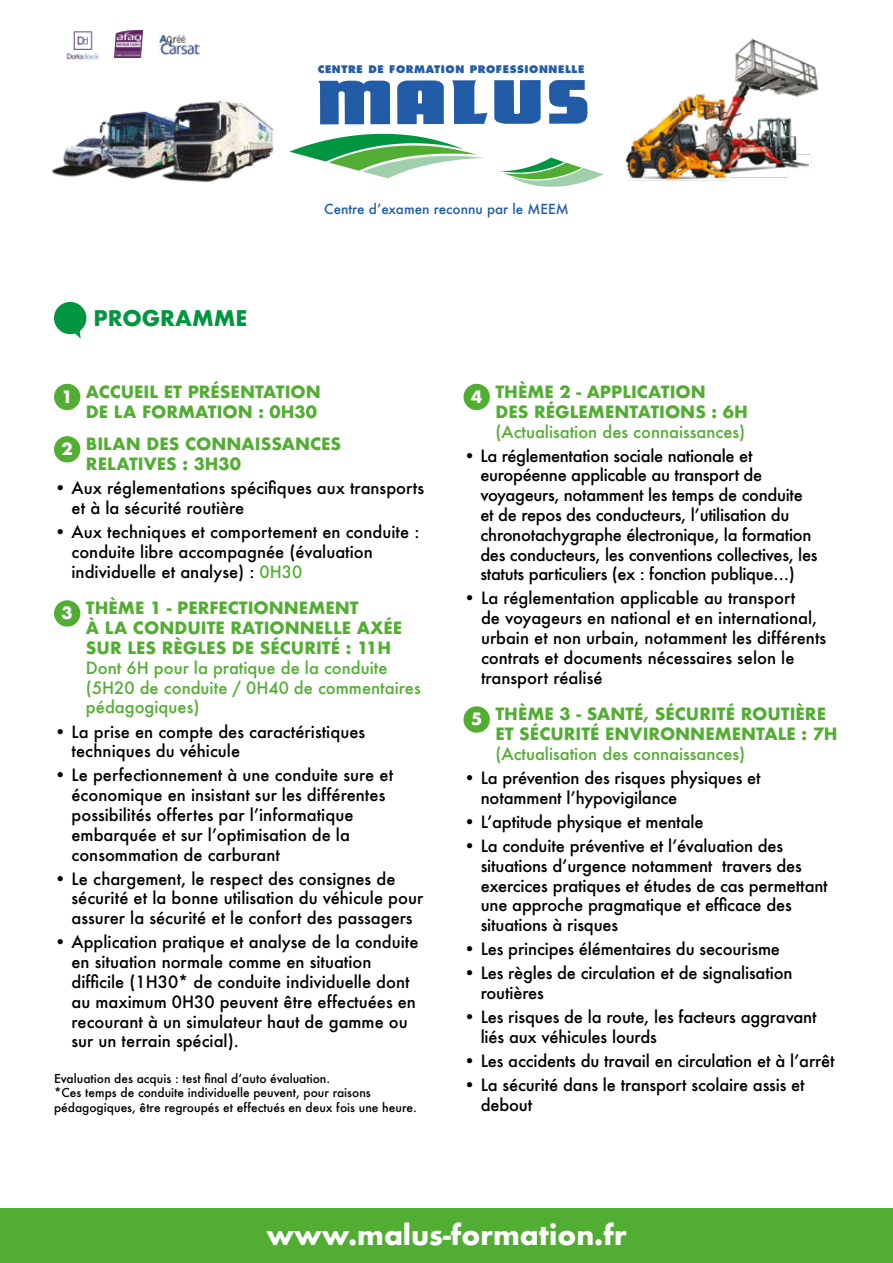
<style>
.page{position:relative;width:893px;height:1263px;background:#fff}
.page>*{position:absolute;margin:0;border:0;box-sizing:border-box;transform-origin:0 0}
.t1{font:700 27px "Futura";color:#fff}
.t2{font:700 21px "Futura";color:#009641}
.t3{font:500 16.5px/19.8px "Futura";color:#000}
.t4{font:500 16.5px/19.8px "Futura";letter-spacing:-.02em;color:#000}
.t5{font:700 16.5px/19.8px "Futura";color:#52ae32}
.t6{font:500 16.5px/19.8px "Futura";color:#52ae32}
.t7{font:500 13.5px "Futura";color:#225ca7}
.t8{font:500 12px/14.4px "Futura";color:#000}
.t9{font:800 10.2px "Futura";letter-spacing:.06em;color:#225ca7}
.s1{color:#fff}
.s2{color:#52ae32}
</style>
<div class="page">
<svg style="left:549px;top:80px;width:39px;height:44px"></svg>
<svg style="left:318px;top:81px;width:72px;height:43px;background:#4677b5"></svg>
<svg style="left:452px;top:80px;width:35px;height:44px"></svg>
<svg style="left:494px;top:80px;width:47px;height:44px;background:#4072b3"></svg>
<svg style="left:397px;top:80px;width:47px;height:44px;background:#366aaf"></svg>
<svg style="left:500px;top:158px;width:104px;height:29px"></svg>
<svg style="left:289px;top:134px;width:195px;height:44px"></svg>
<img style="left:51px;top:100px;width:223px;height:83px">
<img style="left:625px;top:38px;width:194px;height:143px">
<div style="left:0;top:1209px;width:893px;height:54px;background:#52ae32"></div>
<img style="left:114px;top:30px;width:29px;height:27px">
<img style="left:66px;top:31px;width:33px;height:29px">
<img style="left:159px;top:34px;width:41px;height:20px">
<svg style="left:54px;top:301px;width:33px;height:38px"></svg>
<div style="left:54px;top:384px;width:26px;height:26px;background:#52ae32;border-radius:50%"></div>
<div style="left:54px;top:436px;width:26px;height:26px;background:#52ae32;border-radius:50%"></div>
<div style="left:54px;top:600px;width:26px;height:27px;background:#52ae32;border-radius:50%"></div>
<div style="left:463px;top:384px;width:27px;height:26px;background:#52ae32;border-radius:50%"></div>
<div style="left:463px;top:706px;width:27px;height:27px;background:#52ae32;border-radius:50%"></div>
<p class="t9" style="left:318px;top:63px;width:268px">CENTRE DE FORMATION PROFESSIONNELLE</p>
<p class="t2" style="left:94px;top:303px;width:155px">PROGRAMME</p>
<p class="t7" style="left:324px;top:200px;width:246px">Centre d’examen reconnu par le MEEM</p>
<p class="t5" style="left:62px;top:382px;width:261px;text-align:right"><span class="s1">1</span> ACCUEIL ET PRÉSENTATION<br>DE LA FORMATION : 0H30</p>
<p class="t5" style="left:86px;top:434px;width:257px;text-indent:-24px"><span class="s1">2</span> BILAN DES CONNAISSANCES<br>RELATIVES : 3H30</p>
<p class="t3" style="left:72px;top:478px;width:354px;text-indent:-18px">• Aux réglementations spécifiques aux transports et à la sécurité routière</p>
<p class="t3" style="left:72px;top:522px;width:349px;text-indent:-18px">• Aux techniques et comportement en conduite : conduite libre accompagnée (évaluation individuelle et analyse) : <span class="s2">0H30</span></p>
<p class="t5" style="left:86px;top:598px;width:318px;text-indent:-24px"><span class="s1">3</span> THÈME 1 - PERFECTIONNEMENT<br>À LA CONDUITE RATIONNELLE AXÉE<br>SUR LES RÈGLES DE SÉCURITÉ : 11H</p>
<p class="t6" style="left:86px;top:658px;width:336px">Dont 6H pour la pratique de la conduite (5H20 de conduite / 0H40 de commentaires pédagogiques)</p>
<p class="t3" style="left:72px;top:721px;width:295px;text-indent:-18px">• La prise en compte des caractéristiques techniques du véhicule</p>
<p class="t3" style="left:72px;top:765px;width:323px;text-indent:-18px">• Le perfectionnement à une conduite sure et économique en insistant sur les différentes possibilités offertes par l’informatique embarquée et sur l’optimisation de la consommation de carburant</p>
<p class="t3" style="left:72px;top:868px;width:353px;text-indent:-18px">• Le chargement, le respect des consignes de sécurité et la bonne utilisation du véhicule pour assurer la sécurité et le confort des passagers</p>
<p class="t3" style="left:72px;top:932px;width:349px;text-indent:-18px">• Application pratique et analyse de la conduite en situation normale comme en situation difficile (1H30* de conduite individuelle dont au maximum 0H30 peuvent être effectuées en recourant à un simulateur haut de gamme ou sur un terrain spécial).</p>
<p class="t8" style="left:54px;top:1071px;width:364px">Evaluation des acquis : test final d’auto évaluation.<br>*Ces temps de conduite individuelle peuvent, pour raisons pédagogiques, être regroupés et effectués en deux fois une heure.</p>
<p class="t5" style="left:495px;top:382px;width:254px;text-indent:-24px"><span class="s1">4</span> THÈME 2 - APPLICATION<br>DES RÉGLEMENTATIONS : 6H</p>
<p class="t6" style="left:495px;top:421px;width:251px">(Actualisation des connaissances)</p>
<p class="t4" style="left:480px;top:445px;width:339px;text-indent:-17px">• La réglementation sociale nationale et européenne applicable au transport de voyageurs, notamment les temps de conduite et de repos des conducteurs, l’utilisation du chronotachygraphe électronique, la formation des conducteurs, les conventions collectives, les statuts particuliers (ex : fonction publique…)</p>
<p class="t3" style="left:481px;top:588px;width:347px;text-indent:-18px">• La réglementation applicable au transport<br>de voyageurs en national et en international, urbain et non urbain, notamment les différents contrats et documents nécessaires selon le transport réalisé</p>
<p class="t5" style="left:495px;top:704px;width:344px;text-indent:-24px"><span class="s1">5</span> THÈME 3 - SANTÉ, SÉCURITÉ ROUTIÈRE<br>ET SÉCURITÉ ENVIRONNEMENTALE : 7H</p>
<p class="t6" style="left:495px;top:744px;width:251px">(Actualisation des connaissances)</p>
<p class="t3" style="left:481px;top:768px;width:282px;text-indent:-17px">• La prévention des risques physiques et notamment l’hypovigilance</p>
<p class="t3" style="left:463px;top:812px;width:242px">• L’aptitude physique et mentale</p>
<p class="t3" style="left:481px;top:836px;width:349px;text-indent:-17px">• La conduite préventive et l’évaluation des situations d’urgence notamment travers des exercices pratiques et études de cas permettant une approche pragmatique et efficace des situations à risques</p>
<p class="t3" style="left:463px;top:939px;width:318px">• Les principes élémentaires du secourisme</p>
<p class="t3" style="left:481px;top:963px;width:313px;text-indent:-17px">• Les règles de circulation et de signalisation routières</p>
<p class="t3" style="left:481px;top:1007px;width:337px;text-indent:-17px">• Les risques de la route, les facteurs aggravant liés aux véhicules lourds</p>
<p class="t3" style="left:463px;top:1051px;width:373px">• Les accidents du travail en circulation et à l’arrêt</p>
<p class="t3" style="left:481px;top:1075px;width:326px;text-indent:-17px">• La sécurité dans le transport scolaire assis et debout</p>
<h1 class="t1" style="left:266px;top:1215px;width:362px">www.malus-formation.fr</h1>
</div>
